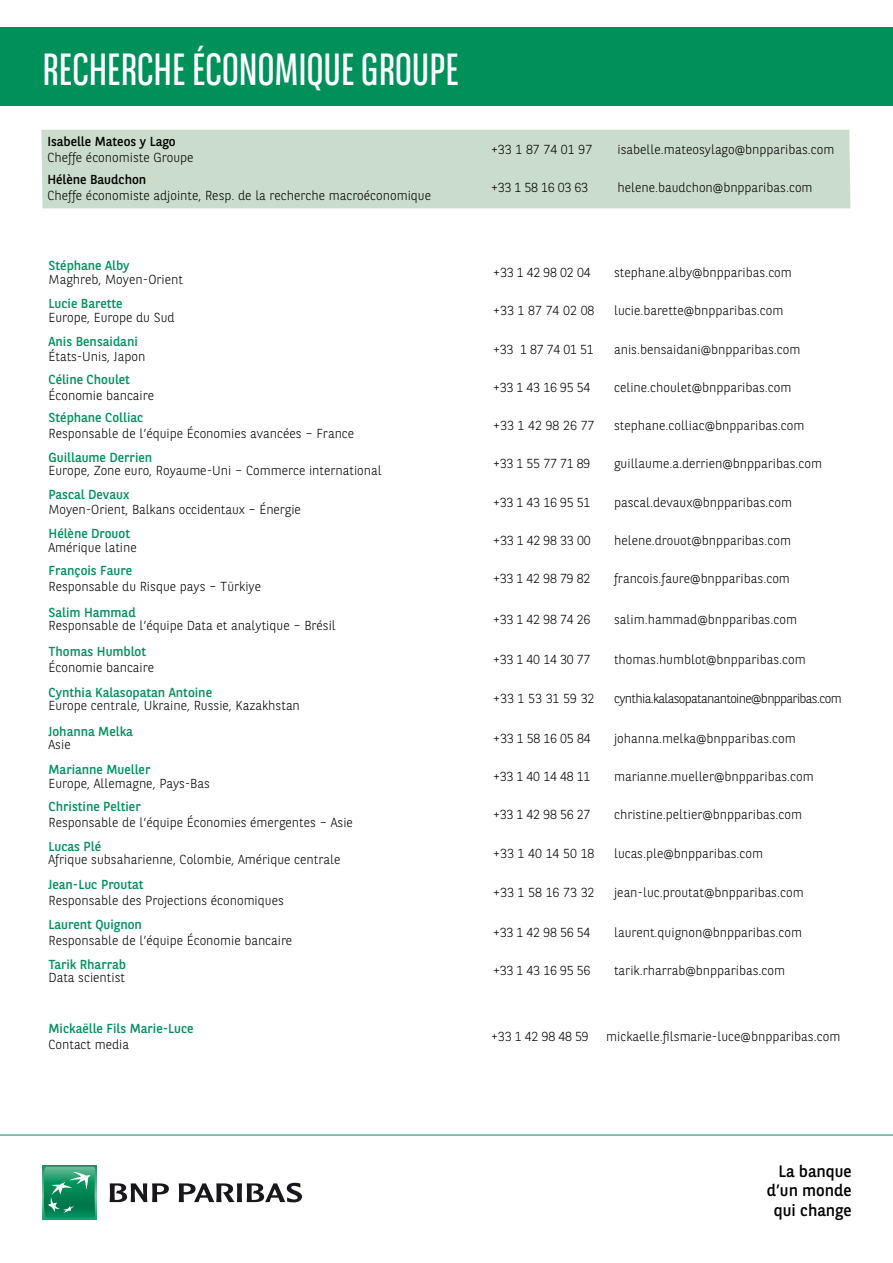
<style>
.page{position:relative;width:893px;height:1263px;background:#fff}
.page>*{position:absolute;margin:0;border:0;box-sizing:border-box;transform-origin:0 0}
.t1{font:45px "BNPP Sans Condensed";color:#fff}
.t2{font:16.5px/19.8px "BNPP Sans";color:#000;text-align:right}
.t3{font:300 13.05px "BNPP Sans";color:#000}
.t4{font:13.05px "BNPP Sans";color:#00915b}
.t5{font:300 13.05px "BNPP Sans";letter-spacing:-.05em;color:#000}
.t6{font:13.05px "BNPP Sans";color:#000}
</style>
<div class="page">
<svg style="left:43px;top:1166px;width:53px;height:53px"></svg>
<svg style="left:44px;top:1167px;width:51px;height:51px;background:#26996e"></svg>
<svg style="left:110px;top:1183px;width:59px;height:19px"></svg>
<svg style="left:179px;top:1183px;width:123px;height:19px"></svg>
<hr style="left:0;top:1135px;width:893px;height:1px;background:#00915b">
<div style="left:1px;top:27px;width:892px;height:79px;background:#00915b"></div>
<div style="left:41px;top:130px;width:809px;height:78px;background:#cadccc"></div>
<h1 class="t1" style="left:43px;top:41px;width:418px">RECHERCHE ÉCONOMIQUE GROUPE</h1>
<p class="t6" style="left:47px;top:132px;width:130px">Isabelle Mateos y Lago</p>
<p class="t3" style="left:47px;top:148px;width:148px">Cheffe économiste Groupe</p>
<p class="t6" style="left:47px;top:171px;width:100px">Hélène Baudchon</p>
<p class="t3" style="left:47px;top:186px;width:385px">Cheffe économiste adjointe, Resp. de la recherche macroéconomique</p>
<p class="t4" style="left:49px;top:257px;width:83px">Stéphane Alby</p>
<p class="t3" style="left:49px;top:270px;width:136px">Maghreb, Moyen-Orient</p>
<p class="t4" style="left:49px;top:295px;width:76px">Lucie Barette</p>
<p class="t3" style="left:49px;top:308px;width:128px">Europe, Europe du Sud</p>
<p class="t4" style="left:49px;top:332px;width:91px">Anis Bensaidani</p>
<p class="t3" style="left:49px;top:348px;width:98px">États-Unis, Japon</p>
<p class="t4" style="left:49px;top:370px;width:83px">Céline Choulet</p>
<p class="t3" style="left:49px;top:386px;width:107px">Économie bancaire</p>
<p class="t4" style="left:49px;top:409px;width:96px">Stéphane Colliac</p>
<p class="t3" style="left:49px;top:424px;width:307px">Responsable de l’équipe Économies avancées – France</p>
<p class="t4" style="left:49px;top:448px;width:105px">Guillaume Derrien</p>
<p class="t3" style="left:49px;top:462px;width:335px">Europe, Zone euro, Royaume-Uni – Commerce international</p>
<p class="t4" style="left:49px;top:485px;width:82px">Pascal Devaux</p>
<p class="t3" style="left:49px;top:501px;width:254px">Moyen-Orient, Balkans occidentaux – Énergie</p>
<p class="t4" style="left:49px;top:525px;width:83px">Hélène Drouot</p>
<p class="t3" style="left:49px;top:538px;width:90px">Amérique latine</p>
<p class="t4" style="left:49px;top:562px;width:85px">François Faure</p>
<p class="t3" style="left:49px;top:577px;width:214px">Responsable du Risque pays – Türkiye</p>
<p class="t4" style="left:49px;top:603px;width:89px">Salim Hammad</p>
<p class="t3" style="left:49px;top:617px;width:289px">Responsable de l’équipe Data et analytique – Brésil</p>
<p class="t4" style="left:49px;top:643px;width:99px">Thomas Humblot</p>
<p class="t3" style="left:49px;top:658px;width:107px">Économie bancaire</p>
<p class="t4" style="left:49px;top:683px;width:165px">Cynthia Kalasopatan Antoine</p>
<p class="t3" style="left:49px;top:697px;width:253px">Europe centrale, Ukraine, Russie, Kazakhstan</p>
<p class="t4" style="left:49px;top:722px;width:86px">Johanna Melka</p>
<p class="t3" style="left:49px;top:736px;width:24px">Asie</p>
<p class="t4" style="left:49px;top:761px;width:103px">Marianne Mueller</p>
<p class="t3" style="left:49px;top:774px;width:163px">Europe, Allemagne, Pays-Bas</p>
<p class="t4" style="left:49px;top:798px;width:94px">Christine Peltier</p>
<p class="t3" style="left:49px;top:814px;width:306px">Responsable de l’équipe Économies émergentes – Asie</p>
<p class="t4" style="left:49px;top:837px;width:54px">Lucas Plé</p>
<p class="t3" style="left:49px;top:851px;width:293px">Afrique subsaharienne, Colombie, Amérique centrale</p>
<p class="t4" style="left:49px;top:876px;width:96px">Jean-Luc Proutat</p>
<p class="t3" style="left:49px;top:892px;width:237px">Responsable des Projections économiques</p>
<p class="t4" style="left:49px;top:916px;width:95px">Laurent Quignon</p>
<p class="t3" style="left:49px;top:931px;width:245px">Responsable de l’équipe Économie bancaire</p>
<p class="t4" style="left:49px;top:955px;width:79px">Tarik Rharrab</p>
<p class="t3" style="left:49px;top:968px;width:78px">Data scientist</p>
<p class="t4" style="left:49px;top:1020px;width:147px">Mickaëlle Fils Marie-Luce</p>
<p class="t3" style="left:49px;top:1035px;width:82px">Contact media</p>
<p class="t3" style="left:491px;top:140px;width:103px">+33 1 87 74 01 97</p>
<p class="t3" style="left:617px;top:140px;width:218px">isabelle.mateosylago@bnpparibas.com</p>
<p class="t3" style="left:491px;top:179px;width:99px">+33 1 58 16 03 63</p>
<p class="t3" style="left:617px;top:179px;width:197px">helene.baudchon@bnpparibas.com</p>
<p class="t3" style="left:493px;top:263px;width:99px">+33 1 42 98 02 04</p>
<p class="t3" style="left:614px;top:263px;width:179px">stephane.alby@bnpparibas.com</p>
<p class="t3" style="left:493px;top:302px;width:103px">+33 1 87 74 02 08</p>
<p class="t3" style="left:614px;top:302px;width:171px">lucie.barette@bnpparibas.com</p>
<p class="t3" style="left:493px;top:340px;width:102px">+33 1 87 74 01 51</p>
<p class="t3" style="left:614px;top:340px;width:188px">anis.bensaidani@bnpparibas.com</p>
<p class="t3" style="left:493px;top:378px;width:99px">+33 1 43 16 95 54</p>
<p class="t3" style="left:614px;top:378px;width:179px">celine.choulet@bnpparibas.com</p>
<p class="t3" style="left:493px;top:417px;width:103px">+33 1 42 98 26 77</p>
<p class="t3" style="left:614px;top:417px;width:192px">stephane.colliac@bnpparibas.com</p>
<p class="t3" style="left:493px;top:455px;width:99px">+33 1 55 77 71 89</p>
<p class="t3" style="left:614px;top:455px;width:210px">guillaume.a.derrien@bnpparibas.com</p>
<p class="t3" style="left:493px;top:493px;width:99px">+33 1 43 16 95 51</p>
<p class="t3" style="left:614px;top:493px;width:180px">pascal.devaux@bnpparibas.com</p>
<p class="t3" style="left:493px;top:531px;width:99px">+33 1 42 98 33 00</p>
<p class="t3" style="left:614px;top:531px;width:178px">helene.drouot@bnpparibas.com</p>
<p class="t3" style="left:493px;top:570px;width:99px">+33 1 42 98 79 82</p>
<p class="t3" style="left:614px;top:570px;width:177px">francois.faure@bnpparibas.com</p>
<p class="t3" style="left:493px;top:610px;width:99px">+33 1 42 98 74 26</p>
<p class="t3" style="left:614px;top:610px;width:184px">salim.hammad@bnpparibas.com</p>
<p class="t3" style="left:493px;top:650px;width:99px">+33 1 40 14 30 77</p>
<p class="t3" style="left:614px;top:650px;width:193px">thomas.humblot@bnpparibas.com</p>
<p class="t3" style="left:493px;top:690px;width:103px">+33 1 53 31 59 32</p>
<p class="t5" style="left:614px;top:690px;width:229px">cynthia.kalasopatanantoine@bnpparibas.com</p>
<p class="t3" style="left:493px;top:729px;width:99px">+33 1 58 16 05 84</p>
<p class="t3" style="left:614px;top:729px;width:183px">johanna.melka@bnpparibas.com</p>
<p class="t3" style="left:493px;top:767px;width:99px">+33 1 40 14 48 11</p>
<p class="t3" style="left:614px;top:767px;width:201px">marianne.mueller@bnpparibas.com</p>
<p class="t3" style="left:493px;top:806px;width:99px">+33 1 42 98 56 27</p>
<p class="t3" style="left:614px;top:806px;width:190px">christine.peltier@bnpparibas.com</p>
<p class="t3" style="left:493px;top:844px;width:103px">+33 1 40 14 50 18</p>
<p class="t3" style="left:614px;top:844px;width:151px">lucas.ple@bnpparibas.com</p>
<p class="t3" style="left:493px;top:884px;width:103px">+33 1 58 16 73 32</p>
<p class="t3" style="left:614px;top:884px;width:191px">jean-luc.proutat@bnpparibas.com</p>
<p class="t3" style="left:493px;top:923px;width:99px">+33 1 42 98 56 54</p>
<p class="t3" style="left:614px;top:923px;width:189px">laurent.quignon@bnpparibas.com</p>
<p class="t3" style="left:493px;top:962px;width:99px">+33 1 43 16 95 56</p>
<p class="t3" style="left:614px;top:962px;width:173px">tarik.rharrab@bnpparibas.com</p>
<p class="t3" style="left:491px;top:1027px;width:99px">+33 1 42 98 48 59</p>
<p class="t3" style="left:606px;top:1027px;width:235px">mickaelle.filsmarie-luce@bnpparibas.com</p>
<p class="t2" style="left:767px;top:1160px;width:86px">La banque d’un monde qui change</p>
</div>
